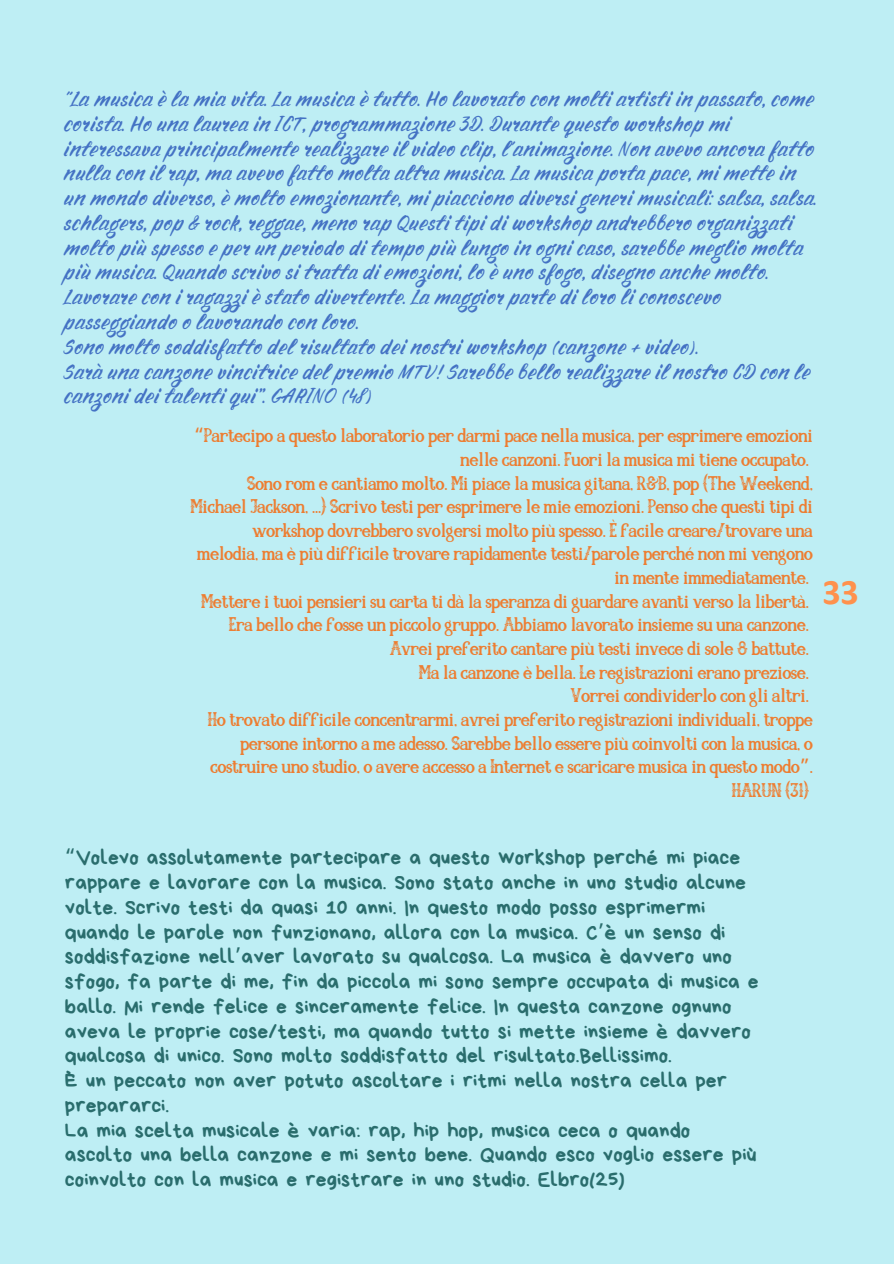
<style>
.page{position:relative;width:894px;height:1264px;background:#fff}
.page>*{position:absolute;margin:0;border:0;box-sizing:border-box;transform-origin:0 0}
.t1{font:700 36px "Calibri";color:#ff914d}
.t2{font:21.45px/24.8px "Bryndan Write";color:#2a6d6d}
.t3{font:21px/24.8px "Rabbits Junior";color:#4472c4}
.t4{font:19.8px/23.7px "ALITIDE";color:#ed7d31;text-align:right}
.s1{font-family:"Noto Sans Gurmukhi"}
</style>
<div class="page">
<div style="left:0;top:0;width:893px;height:1263px;background:#beeef4"></div>
<h1 class="t3" style="left:65px;top:88px;width:754px">"La musica è la mia vita. La musica è tutto. Ho lavorato con molti artisti in passato, come corista. Ho una laurea in ICT, programmazione 3D. Durante questo workshop mi interessava principalmente realizzare il video clip, l'animazione. Non avevo ancora fatto nulla con il rap, ma avevo fatto molta altra musica. La musica porta pace, mi mette in un mondo diverso, è molto emozionante, mi piacciono diversi generi musicali: salsa, salsa. schlagers, pop &amp; rock, reggae, meno rap Questi tipi di workshop andrebbero organizzati molto più spesso e per un periodo di tempo più lungo in ogni caso, sarebbe meglio molta più musica. Quando scrivo si tratta di emozioni, lo è uno sfogo, disegno anche molto.<br>Lavorare con i ragazzi è stato divertente. La maggior parte di loro li conoscevo passeggiando o lavorando con loro.<br>Sono molto soddisfatto del risultato dei nostri workshop (canzone + video).<br>Sarà una canzone vincitrice del premio MTV! Sarebbe bello realizzare il nostro CD con le canzoni dei talenti qui”. GARINO (48)</h1>
<h1 class="t4" style="left:191px;top:424px;width:623px"><span class="s1">“</span>Partecipo a questo laboratorio per darmi pace nella musica, per esprimere emozioni nelle canzoni. Fuori la musica mi tiene occupato.<br>Sono rom e cantiamo molto. Mi piace la musica gitana, R&amp;B, pop (The Weekend, Michael Jackson, ...) Scrivo testi per esprimere le mie emozioni. Penso che questi tipi di workshop dovrebbero svolgersi molto più spesso. È facile creare/trovare una melodia, ma è più difficile trovare rapidamente testi/parole perché non mi vengono in mente immediatamente.<br>Mettere i tuoi pensieri su carta ti dà la speranza di guardare avanti verso la libertà.<br>Era bello che fosse un piccolo gruppo. Abbiamo lavorato insieme su una canzone.<br>Avrei preferito cantare più testi invece di sole 8 battute.<br>Ma la canzone è bella. Le registrazioni erano preziose.<br>Vorrei condividerlo con gli altri.<br>Ho trovato difficile concentrarmi, avrei preferito registrazioni individuali, troppe persone intorno a me adesso. Sarebbe bello essere più coinvolti con la musica, o costruire uno studio, o avere accesso a Internet e scaricare musica in questo modo<span class="s1">”</span>.<br>HARUN (31)</h1>
<p class="t1" style="left:822px;top:577px;width:38px">33</p>
<h1 class="t2" style="left:65px;top:845px;width:695px"><span class="s1">“</span>Volevo assolutamente partecipare a questo workshop perché mi piace rappare e lavorare con la musica. Sono stato anche in uno studio alcune volte. Scrivo testi da quasi 10 anni. In questo modo posso esprimermi quando le parole non funzionano, allora con la musica. C<span class="s1">’</span>è un senso di soddisfazione nell<span class="s1">’</span>aver lavorato su qualcosa. La musica è davvero uno sfogo, fa parte di me, fin da piccola mi sono sempre occupata di musica e ballo. Mi rende felice e sinceramente felice. In questa canzone ognuno aveva le proprie cose/testi, ma quando tutto si mette insieme è davvero qualcosa di unico. Sono molto soddisfatto del risultato.Bellissimo.<br>È un peccato non aver potuto ascoltare i ritmi nella nostra cella per prepararci.<br>La mia scelta musicale è varia: rap, hip hop, musica ceca o quando ascolto una bella canzone e mi sento bene. Quando esco voglio essere più coinvolto con la musica e registrare in uno studio. Elbro(25)</h1>
</div>
